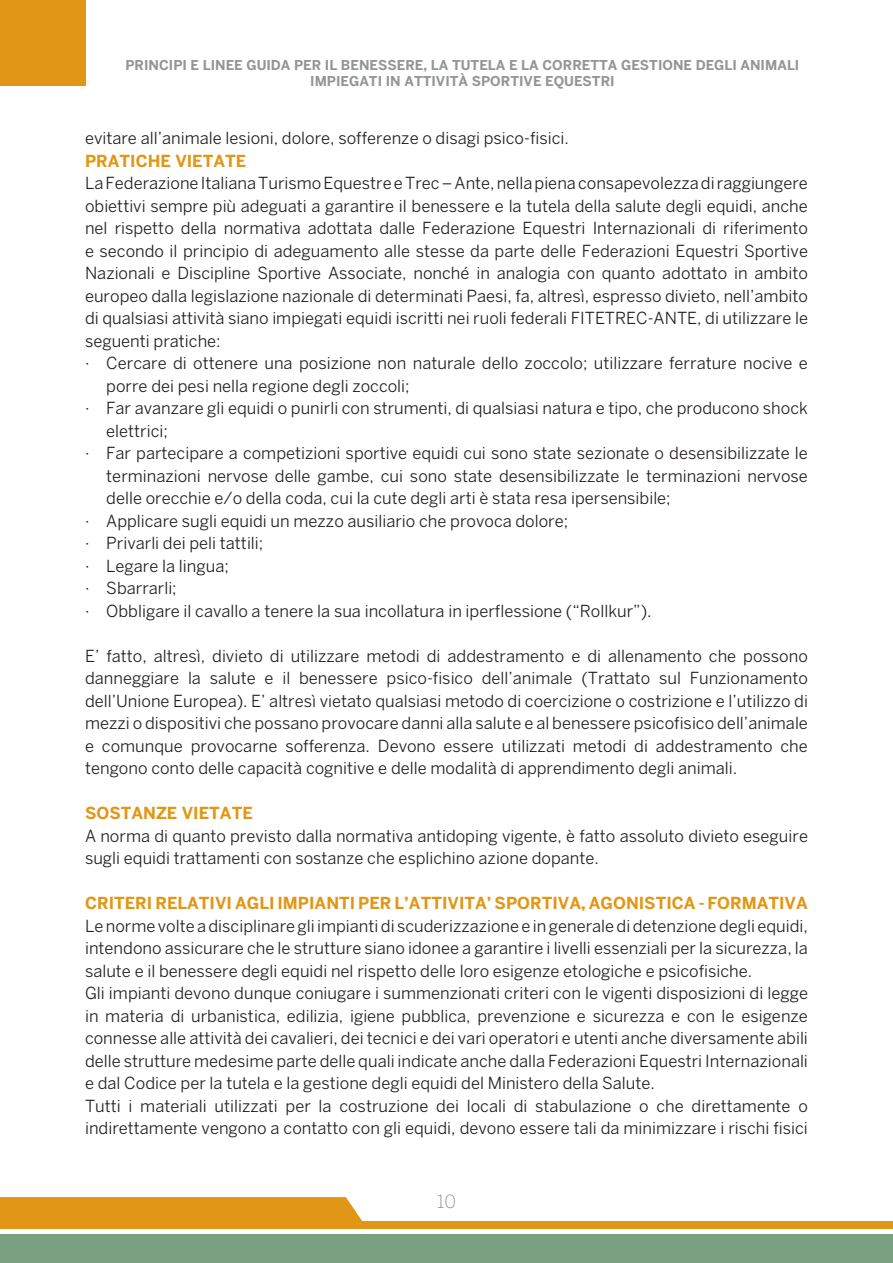
<style>
.page{position:relative;width:893px;height:1263px;background:#fff}
.page>*{position:absolute;margin:0;border:0;box-sizing:border-box;transform-origin:0 0}
.t1{font:300 18px "Benton Sans";color:#939598}
.t2{font:16.5px/22.5px "Benton Sans";color:#231f20}
.t3{font:700 16.5px "Benton Sans";color:#e29616}
.t4{font:700 13.5px/16.2px "Benton Sans";color:#939598;text-align:center}
</style>
<div class="page">
<div style="left:0;top:0;width:86px;height:86px;background:#e29616"></div>
<div style="left:0;top:1234px;width:893px;height:29px;background:#78a081"></div>
<div style="left:0;top:1221px;width:893px;height:7px;background:#e29616"></div>
<div style="left:0;top:1197px;width:362px;height:24px;background:#e29616"></div>
<p class="t4" style="left:126px;top:56px;width:675px">PRINCIPI E LINEE GUIDA PER IL BENESSERE, LA TUTELA E LA CORRETTA GESTIONE DEGLI ANIMALI<br>IMPIEGATI IN ATTIVITÀ SPORTIVE EQUESTRI</p>
<p class="t2" style="left:85px;top:127px;width:485px">evitare all’animale lesioni, dolore, sofferenze o disagi psico-fisici.</p>
<p class="t3" style="left:85px;top:151px;width:163px">PRATICHE VIETATE</p>
<p class="t2" style="left:85px;top:172px;width:724px">La Federazione Italiana Turismo Equestre e Trec – Ante, nella piena consapevolezza di raggiungere</p>
<p class="t2" style="left:85px;top:194px;width:724px">obiettivi sempre più adeguati a garantire il benessere e la tutela della salute degli equidi, anche</p>
<p class="t2" style="left:85px;top:217px;width:724px">nel rispetto della normativa adottata dalle Federazione Equestri Internazionali di riferimento</p>
<p class="t2" style="left:85px;top:239px;width:724px">e secondo il principio di adeguamento alle stesse da parte delle Federazioni Equestri Sportive</p>
<p class="t2" style="left:85px;top:262px;width:724px">Nazionali e Discipline Sportive Associate, nonché in analogia con quanto adottato in ambito</p>
<p class="t2" style="left:85px;top:284px;width:724px">europeo dalla legislazione nazionale di determinati Paesi, fa, altresì, espresso divieto, nell’ambito</p>
<p class="t2" style="left:85px;top:307px;width:724px">di qualsiasi attività siano impiegati equidi iscritti nei ruoli federali FITETREC-ANTE, di utilizzare le</p>
<p class="t2" style="left:85px;top:329px;width:137px">seguenti pratiche:</p>
<p class="t2" style="left:85px;top:352px;width:724px">· Cercare di ottenere una posizione non naturale dello zoccolo; utilizzare ferrature nocive e</p>
<p class="t2" style="left:106px;top:374px;width:305px">porre dei pesi nella regione degli zoccoli;</p>
<p class="t2" style="left:85px;top:397px;width:724px">· Far avanzare gli equidi o punirli con strumenti, di qualsiasi natura e tipo, che producono shock</p>
<p class="t2" style="left:106px;top:419px;width:63px">elettrici;</p>
<p class="t2" style="left:85px;top:442px;width:724px">· Far partecipare a competizioni sportive equidi cui sono state sezionate o desensibilizzate le</p>
<p class="t2" style="left:106px;top:464px;width:703px">terminazioni nervose delle gambe, cui sono state desensibilizzate le terminazioni nervose</p>
<p class="t2" style="left:106px;top:487px;width:566px">delle orecchie e/o della coda, cui la cute degli arti è stata resa ipersensibile;</p>
<p class="t2" style="left:85px;top:509px;width:485px">· Applicare sugli equidi un mezzo ausiliario che provoca dolore;</p>
<p class="t2" style="left:85px;top:532px;width:180px">· Privarli dei peli tattili;</p>
<p class="t2" style="left:85px;top:554px;width:145px">· Legare la lingua;</p>
<p class="t2" style="left:85px;top:577px;width:93px">· Sbarrarli;</p>
<p class="t2" style="left:85px;top:599px;width:568px">· Obbligare il cavallo a tenere la sua incollatura in iperflessione (“Rollkur”).</p>
<p class="t2" style="left:85px;top:644px;width:724px;text-align:justify">E’ fatto, altresì, divieto di utilizzare metodi di addestramento e di allenamento che possono danneggiare la salute e il benessere psico-fisico dell’animale (Trattato sul Funzionamento dell’Unione Europea). E’ altresì vietato qualsiasi metodo di coercizione o costrizione e l’utilizzo di mezzi o dispositivi che possano provocare danni alla salute e al benessere psicofisico dell’animale e comunque provocarne sofferenza. Devono essere utilizzati metodi di addestramento che tengono conto delle capacità cognitive e delle modalità di apprendimento degli animali.</p>
<p class="t3" style="left:85px;top:803px;width:169px">SOSTANZE VIETATE</p>
<p class="t2" style="left:85px;top:824px;width:724px">A norma di quanto previsto dalla normativa antidoping vigente, è fatto assoluto divieto eseguire sugli equidi trattamenti con sostanze che esplichino azione dopante.</p>
<p class="t3" style="left:85px;top:893px;width:724px">CRITERI RELATIVI AGLI IMPIANTI PER L’ATTIVITA’ SPORTIVA, AGONISTICA - FORMATIVA</p>
<p class="t2" style="left:85px;top:914px;width:724px">Le norme volte a disciplinare gli impianti di scuderizzazione e in generale di detenzione degli equidi, intendono assicurare che le strutture siano idonee a garantire i livelli essenziali per la sicurezza, la salute e il benessere degli equidi nel rispetto delle loro esigenze etologiche e psicofisiche.<br>Gli impianti devono dunque coniugare i summenzionati criteri con le vigenti disposizioni di legge in materia di urbanistica, edilizia, igiene pubblica, prevenzione e sicurezza e con le esigenze connesse alle attività dei cavalieri, dei tecnici e dei vari operatori e utenti anche diversamente abili delle strutture medesime parte delle quali indicate anche dalla Federazioni Equestri Internazionali e dal Codice per la tutela e la gestione degli equidi del Ministero della Salute.<br>Tutti i materiali utilizzati per la costruzione dei locali di stabulazione o che direttamente o indirettamente vengono a contatto con gli equidi, devono essere tali da minimizzare i rischi fisici</p>
<p class="t1" style="left:437px;top:1190px;width:21px">10</p>
</div>
